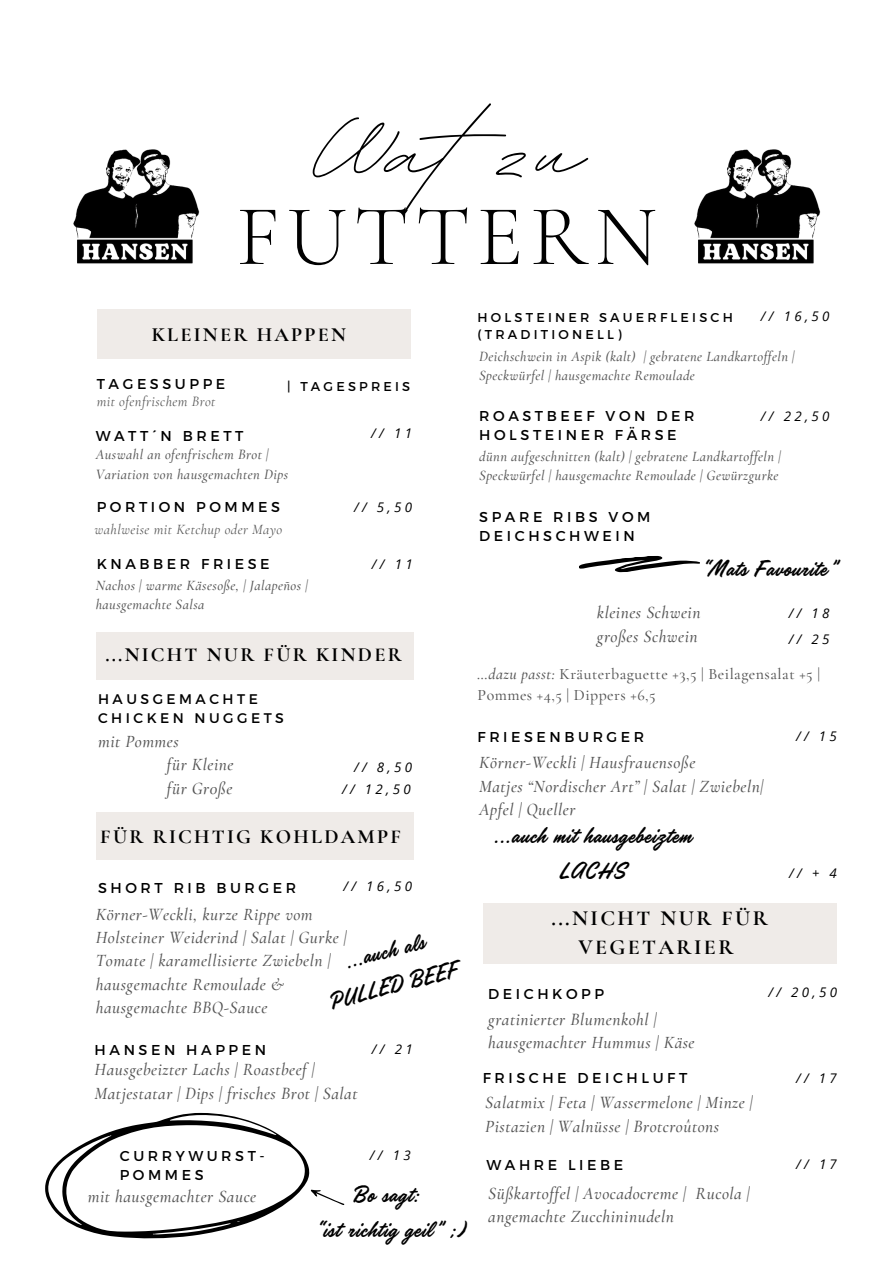
<style>
.page{position:relative;width:894px;height:1264px;background:#fff}
.page>*{position:absolute;margin:0;border:0;box-sizing:border-box;transform-origin:0 0}
.t1{font:162.45px "BD Script";color:#000}
.t2{font:300 86.55px "Cormorant Garamond";letter-spacing:.08em;color:#000}
.t3{font:25.5px/34.8px "Handelson One";letter-spacing:.03em;color:#000;text-align:center}
.t4{font:700 21.6px/29.2px "Cormorant Garamond";letter-spacing:.11em;color:#000;text-align:center}
.t5{font:700 20.1px "Cormorant Garamond";letter-spacing:.11em;color:#000}
.t6{font:italic 500 17.25px/23.4px "Cormorant Garamond";letter-spacing:.03em;color:#545454}
.t7{font:500 15.75px/21.8px "Cormorant Garamond";letter-spacing:.03em;color:#545454}
.t8{font:italic 500 14.25px/19.2px "Cormorant Garamond";letter-spacing:.03em;color:#545454}
.t9{font:14.25px/19.2px "Montserrat";letter-spacing:.25em;color:#000}
.t10{font:italic 14.25px "Cormorant Garamond";letter-spacing:.03em;color:#545454}
.t11{font:13.95px/18.6px "Montserrat";letter-spacing:.25em;color:#000}
.t12{font:italic 13.35px "Open Sans";letter-spacing:.25em;color:#000}
.t13{font:12.75px/17.1px "Montserrat";letter-spacing:.25em;color:#000}
.s1{font-style:italic}
</style>
<div class="page">
<div style="left:97px;top:310px;width:313px;height:49px;background:#efebe8"></div>
<div style="left:97px;top:631px;width:317px;height:48px;background:#efebe8"></div>
<img style="left:694px;top:149px;width:127px;height:115px">
<img style="left:73px;top:149px;width:127px;height:115px">
<svg style="left:579px;top:556px;width:121px;height:17px"></svg>
<div style="left:483px;top:903px;width:353px;height:60px;background:#efebe8"></div>
<div style="left:97px;top:812px;width:317px;height:47px;background:#efebe8"></div>
<svg style="left:45px;top:1112px;width:300px;height:126px"></svg>
<h1 class="t1" style="left:310px;top:44px;width:275px">Wat zu</h1>
<p class="t2" style="left:236px;top:184px;width:422px">FUTTERN</p>
<h2 class="t5" style="left:152px;top:322px;width:196px">KLEINER HAPPEN</h2>
<p class="t9" style="left:97px;top:374px;width:130px">TAGESSUPPE</p>
<h4 class="t10" style="left:97px;top:392px;width:120px">mit ofenfrischem Brot</h4>
<h6 class="t9" style="left:96px;top:426px;width:149px">WATT´N BRETT</h6>
<p class="t8" style="left:96px;top:445px;width:174px">Auswahl an ofenfrischem Brot |</p>
<p class="t8" style="left:96px;top:464px;width:194px">Variation von hausgemachten Dips</p>
<h6 class="t13" style="left:287px;top:377px;width:124px">| TAGESPREIS</h6>
<h6 class="t12" style="left:371px;top:423px;width:42px">// 11</h6>
<h6 class="t9" style="left:97px;top:496px;width:185px">PORTION POMMES</h6>
<h6 class="t10" style="left:95px;top:520px;width:189px">wahlweise mit Ketchup oder Mayo</h6>
<h5 class="t9" style="left:97px;top:554px;width:174px">KNABBER FRIESE</h5>
<h3 class="t8" style="left:96px;top:575px;width:213px">Nachos | warme Käsesoße, | Jalapeños | hausgemachte Salsa</h3>
<p class="t12" style="left:354px;top:497px;width:59px">// 5,50</p>
<h6 class="t12" style="left:372px;top:554px;width:42px">// 11</h6>
<h6 class="t5" style="left:105px;top:642px;width:298px">...NICHT NUR FÜR KINDER</h6>
<h4 class="t11" style="left:98px;top:689px;width:187px">HAUSGEMACHTE<br>CHICKEN NUGGETS</h4>
<h6 class="t6" style="left:167px;top:729px;width:68px;text-indent:-69px">mit Pommes<br>für Kleine für Gr0ße</h6>
<h6 class="t12" style="left:354px;top:758px;width:59px">// 8,50</h6>
<h5 class="t12" style="left:342px;top:779px;width:70px">// 12,50</h5>
<p class="t5" style="left:100px;top:824px;width:302px">FÜR RICHTIG KOHLDAMPF</p>
<h6 class="t12" style="left:343px;top:877px;width:70px">// 16,50</h6>
<p class="t9" style="left:98px;top:877px;width:199px">SHORT RIB BURGER</p>
<p class="t6" style="left:96px;top:902px;width:252px">Körner-Weckli, kurze Rippe vom<br>Holsteiner Weiderind | Salat | Gurke |<br>Tomate | karamellisierte Zwiebeln | hausgemachte Remoulade &amp; hausgemachte BBQ-Sauce</p>
<h6 class="t3" style="left:316px;top:952px;width:132px;rotate:-15deg">...auch als<br>PULLED BEEF</h6>
<h5 class="t9" style="left:95px;top:1039px;width:173px">HANSEN HAPPEN</h5>
<h6 class="t6" style="left:95px;top:1058px;width:264px">Hausgebeizter Lachs | Roastbeef |<br>Matjestatar | Dips | frisches Brot | Salat</h6>
<h6 class="t12" style="left:372px;top:1039px;width:42px">// 21</h6>
<h6 class="t9" style="left:120px;top:1145px;width:146px">CURRYWURST-<br>POMMES</h6>
<p class="t6" style="left:88px;top:1184px;width:170px">mit hausgemachter Sauce</p>
<p class="t12" style="left:370px;top:1145px;width:42px">// 13</p>
<h3 class="t3" style="left:313px;top:1177px;width:153px">Bo sagt:<br>“ist richtig geil” ;)</h3>
<p class="t12" style="left:760px;top:306px;width:70px">// 16,50</p>
<h6 class="t13" style="left:477px;top:308px;width:257px">HOLSTEINER SAUERFLEISCH (TRADITIONELL)</h6>
<h6 class="t8" style="left:479px;top:346px;width:316px">Deichschwein in Aspik (kalt) | gebratene Landkartoffeln |<br>Speckwürfel | hausgemachte Remoulade</h6>
<h6 class="t9" style="left:479px;top:406px;width:217px">ROASTBEEF VON DER<br>HOLSTEINER FÄRSE</h6>
<h6 class="t8" style="left:479px;top:446px;width:303px">dünn aufgeschnitten (kalt) | gebratene Landkartoffeln |</h6>
<h6 class="t8" style="left:479px;top:465px;width:301px">Speckwürfel | hausgemachte Remoulade | Gewürzgurke</h6>
<p class="t12" style="left:760px;top:406px;width:70px">// 22,50</p>
<p class="t9" style="left:479px;top:506px;width:173px">SPARE RIBS VOM<br>DEICHSCHWEIN</p>
<h5 class="t3" style="left:699px;top:552px;width:138px">“Mats Favourite”</h5>
<p class="t6" style="left:596px;top:600px;width:105px;line-height:23.9px">kleines Schwein großes Schwein</p>
<h6 class="t7" style="left:477px;top:662px;width:344px"><span class="s1">...dazu passt:</span> Kräuterbaguette +3,5 | Beilagensalat +5 |<br>Pommes +4,5 | Dippers +6,5</h6>
<h6 class="t12" style="left:788px;top:604px;width:42px">// 18</h6>
<h6 class="t12" style="left:788px;top:629px;width:42px">// 25</h6>
<h5 class="t9" style="left:477px;top:726px;width:168px">FRIESENBURGER</h5>
<h3 class="t6" style="left:479px;top:751px;width:285px">Körner-Weckli | Hausfrauensoße<br>Matjes “Nordischer Art” | Salat | Zwiebeln|<br>Apfel | Queller</h3>
<h6 class="t3" style="left:493px;top:819px;width:199px">...auch mit hausgebeiztem<br>LACHS</h6>
<h6 class="t4" style="left:551px;top:903px;width:218px">...NICHT NUR FÜR<br>VEGETARIER</h6>
<h6 class="t12" style="left:795px;top:727px;width:42px">// 15</h6>
<h6 class="t12" style="left:789px;top:864px;width:49px">//+4</h6>
<h6 class="t9" style="left:488px;top:983px;width:117px">DEICHKOPP</h6>
<h4 class="t6" style="left:488px;top:1007px;width:208px">gratinierter Blumenkohl | hausgemachter Hummus | Käse</h4>
<h6 class="t9" style="left:482px;top:1067px;width:206px">FRISCHE DEICHLUFT</h6>
<h5 class="t6" style="left:485px;top:1090px;width:269px">Salatmix | Feta | Wassermelone | Minze |<br>Pistazien | Walnüsse | Brotcroûtons</h5>
<h4 class="t9" style="left:486px;top:1154px;width:138px">WAHRE LIEBE</h4>
<h6 class="t6" style="left:488px;top:1181px;width:263px">Süßkartoffel | Avocadocreme | Rucola | angemachte Zucchininudeln</h6>
<h5 class="t12" style="left:768px;top:982px;width:70px">// 20,50</h5>
<h6 class="t12" style="left:795px;top:1068px;width:42px">// 17</h6>
<h5 class="t12" style="left:796px;top:1155px;width:42px">// 17</h5>
</div>
